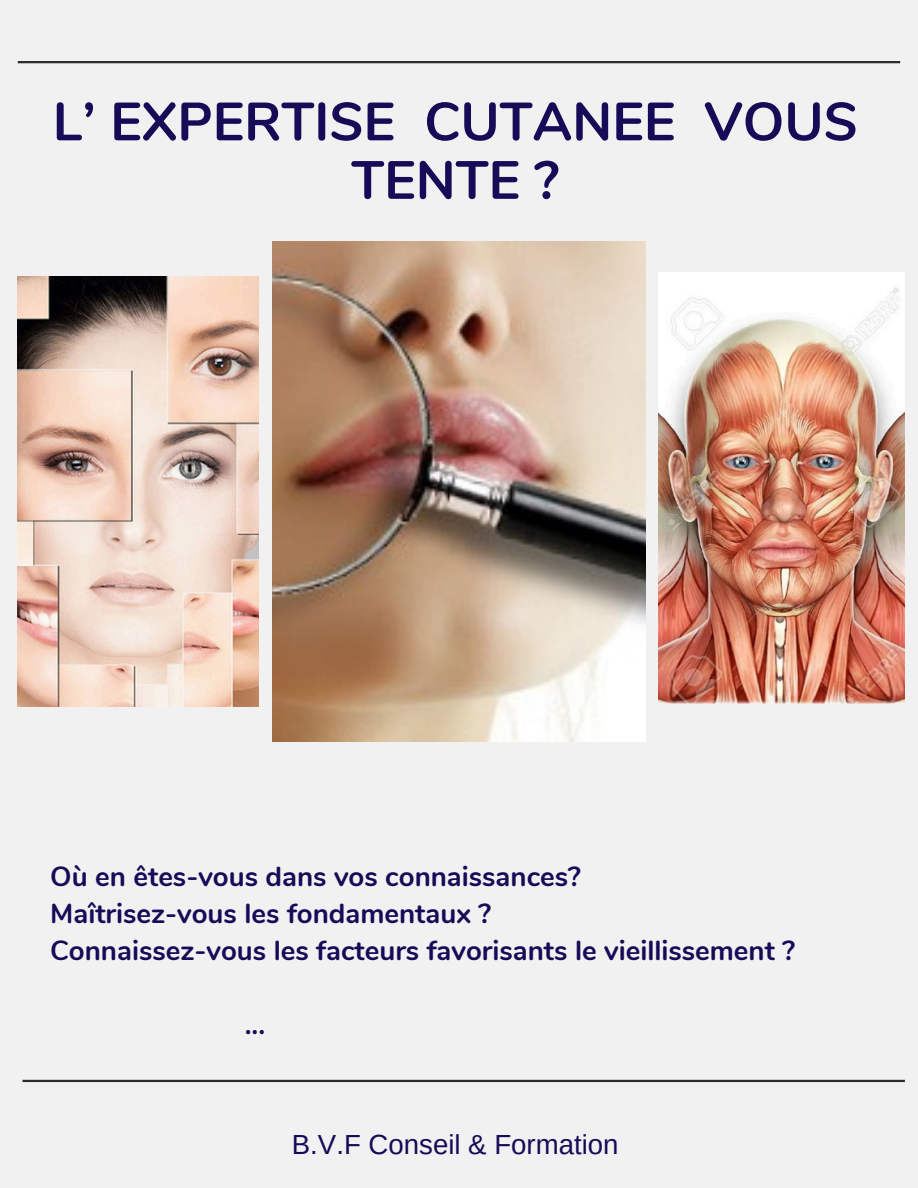
<style>
.page{position:relative;width:918px;height:1188px;background:#f1f1f1}
.page>*{position:absolute;margin:0;border:0;box-sizing:border-box;transform-origin:0 0}
.t1{font:700 53.55px/58.5px "Nunito";color:#160b57;text-align:center}
.t2{font:700 27.6px/37.2px "Nunito";color:#160b57}
.t3{font:27.6px "Arimo";color:#160b57}
</style>
<div class="page">
<img style="left:272px;top:241px;width:374px;height:501px">
<img style="left:18px;top:276px;width:241px;height:431px">
<img style="left:659px;top:273px;width:246px;height:431px">
<hr style="left:23px;top:1080px;width:882px;height:2px;background:#2b2b2b">
<hr style="left:18px;top:61px;width:882px;height:2px;background:#2b2b2b">
<h1 class="t1" style="left:53px;top:93px;width:807px">L’ EXPERTISE CUTANEE VOUS<br>TENTE ?</h1>
<h2 class="t2" style="left:50px;top:858px;width:532px">Où en êtes-vous dans vos connaissances?</h2>
<h2 class="t2" style="left:50px;top:895px;width:746px">Maîtrisez-vous les fondamentaux ?<br>Connaissez-vous les facteurs favorisants le vieillissement ?</h2>
<p class="t2" style="left:245px;top:1006px;width:22px">...</p>
<h2 class="t3" style="left:292px;top:1129px;width:328px">B.V.F Conseil &amp; Formation</h2>
</div>
